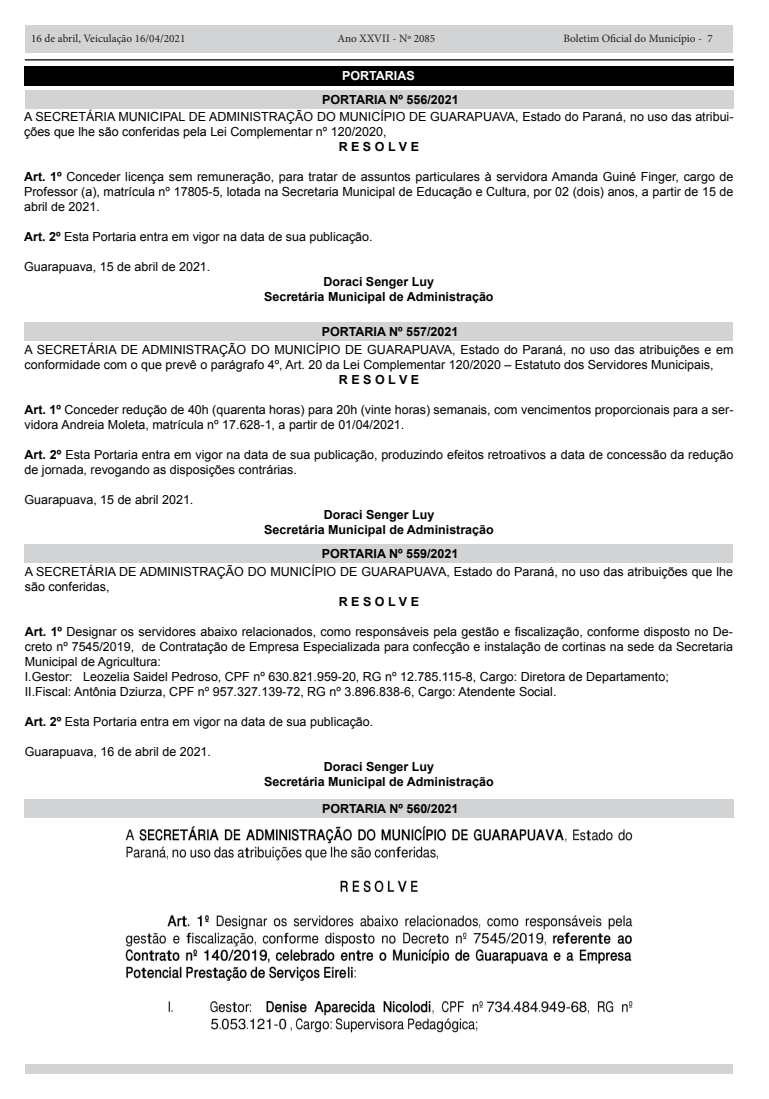
<style>
.page{position:relative;width:769px;height:1099px;background:#fff}
.page>*{position:absolute;margin:0;border:0;box-sizing:border-box;transform-origin:0 0}
.t1{font:12.5px/15px "Arial";color:#000}
.t2{font:700 12.5px/15px "Arial";color:#000;text-align:center}
.t3{font:700 12.5px "Arial";color:#fff}
.t4{font:11.25px "Minion Pro";color:#231f20}
.s1{font-weight:700}
</style>
<div class="page">
<div style="left:25px;top:25px;width:708px;height:28px;background:#d1d3d4"></div>
<hr style="left:25px;top:59px;width:708px;height:1px;background:#000">
<div style="left:25px;top:1064px;width:707px;height:9px;background:#d1d3d4"></div>
<div style="left:24px;top:67px;width:709px;height:19px;background:#000"></div>
<div style="left:25px;top:90px;width:708px;height:18px;background:#d1d3d4"></div>
<div style="left:25px;top:322px;width:708px;height:19px;background:#d1d3d4"></div>
<div style="left:25px;top:544px;width:708px;height:18px;background:#d1d3d4"></div>
<div style="left:25px;top:799px;width:708px;height:18px;background:#d1d3d4"></div>
<img style="left:125px;top:826px;width:508px;height:207px">
<p class="t4" style="left:31px;top:31px;width:156px">16 de abril, Veiculação 16/04/2021</p>
<p class="t4" style="left:337px;top:31px;width:99px">Ano XXVII - Nº 2085</p>
<p class="t4" style="left:563px;top:31px;width:151px">Boletim Oficial do Município - 7</p>
<p class="t3" style="left:342px;top:67px;width:74px">PORTARIAS</p>
<p class="t1" style="left:24px;top:109px;width:711px">A SECRETÁRIA MUNICIPAL DE ADMINISTRAÇÃO DO MUNICÍPIO DE GUARAPUAVA, Estado do Paraná, no uso das atribui&shy;ções que lhe são conferidas pela Lei Complementar nº 120/2020,</p>
<p class="t2" style="left:339px;top:139px;width:82px">R E S O L V E</p>
<p class="t1" style="left:24px;top:169px;width:711px;text-align:justify"><span class="s1">Art. 1º</span> Conceder licença sem remuneração, para tratar de assuntos particulares à servidora Amanda Guiné Finger, cargo de Professor (a), matrícula nº 17805-5, lotada na Secretaria Municipal de Educação e Cultura, por 02 (dois) anos, a partir de 15 de abril de 2021.</p>
<p class="t1" style="left:24px;top:229px;width:350px"><span class="s1">Art. 2º</span> Esta Portaria entra em vigor na data de sua publicação.</p>
<p class="t1" style="left:24px;top:259px;width:188px">Guarapuava, 15 de abril de 2021.</p>
<p class="t2" style="left:264px;top:274px;width:231px">Doraci Senger Luy<br>Secretária Municipal de Administração</p>
<p class="t2" style="left:322px;top:324px;width:138px">PORTARIA Nº 557/2021</p>
<p class="t1" style="left:25px;top:342px;width:710px">A SECRETÁRIA DE ADMINISTRAÇÃO DO MUNICÍPIO DE GUARAPUAVA, Estado do Paraná, no uso das atribuições e em conformidade com o que prevê o parágrafo 4º, Art. 20 da Lei Complementar 120/2020 – Estatuto dos Servidores Municipais,</p>
<p class="t2" style="left:339px;top:372px;width:82px">R E S O L V E</p>
<p class="t1" style="left:25px;top:402px;width:710px"><span class="s1">Art. 1º</span> Conceder redução de 40h (quarenta horas) para 20h (vinte horas) semanais, com vencimentos proporcionais para a ser&shy;vidora Andreia Moleta, matrícula nº 17.628-1, a partir de 01/04/2021.</p>
<p class="t1" style="left:25px;top:447px;width:710px"><span class="s1">Art. 2º</span> Esta Portaria entra em vigor na data de sua publicação, produzindo efeitos retroativos a data de concessão da redução de jornada, revogando as disposições contrárias.</p>
<p class="t1" style="left:25px;top:492px;width:170px">Guarapuava, 15 de abril 2021.</p>
<p class="t2" style="left:264px;top:507px;width:231px">Doraci Senger Luy<br>Secretária Municipal de Administração</p>
<p class="t2" style="left:322px;top:546px;width:138px">PORTARIA Nº 559/2021</p>
<p class="t1" style="left:25px;top:564px;width:710px">A SECRETÁRIA DE ADMINISTRAÇÃO DO MUNICÍPIO DE GUARAPUAVA, Estado do Paraná, no uso das atribuições que lhe são conferidas,</p>
<p class="t2" style="left:339px;top:594px;width:82px">R E S O L V E</p>
<p class="t1" style="left:25px;top:624px;width:710px"><span class="s1">Art. 1º</span> Designar os servidores abaixo relacionados, como responsáveis pela gestão e fiscalização, conforme disposto no De&shy;creto nº 7545/2019, de Contratação de Empresa Especializada para confecção e instalação de cortinas na sede da Secretaria Municipal de Agricultura:<br>I.Gestor: Leozelia Saidel Pedroso, CPF nº 630.821.959-20, RG nº 12.785.115-8, Cargo: Diretora de Departamento;<br>II.Fiscal: Antônia Dziurza, CPF nº 957.327.139-72, RG nº 3.896.838-6, Cargo: Atendente Social.</p>
<p class="t1" style="left:25px;top:714px;width:350px"><span class="s1">Art. 2º</span> Esta Portaria entra em vigor na data de sua publicação.</p>
<p class="t1" style="left:25px;top:744px;width:188px">Guarapuava, 16 de abril de 2021.</p>
<p class="t2" style="left:264px;top:759px;width:231px">Doraci Senger Luy<br>Secretária Municipal de Administração</p>
<p class="t2" style="left:322px;top:801px;width:138px">PORTARIA Nº 560/2021</p>
<p class="t2" style="left:322px;top:92px;width:138px">PORTARIA Nº 556/2021</p>
</div>
